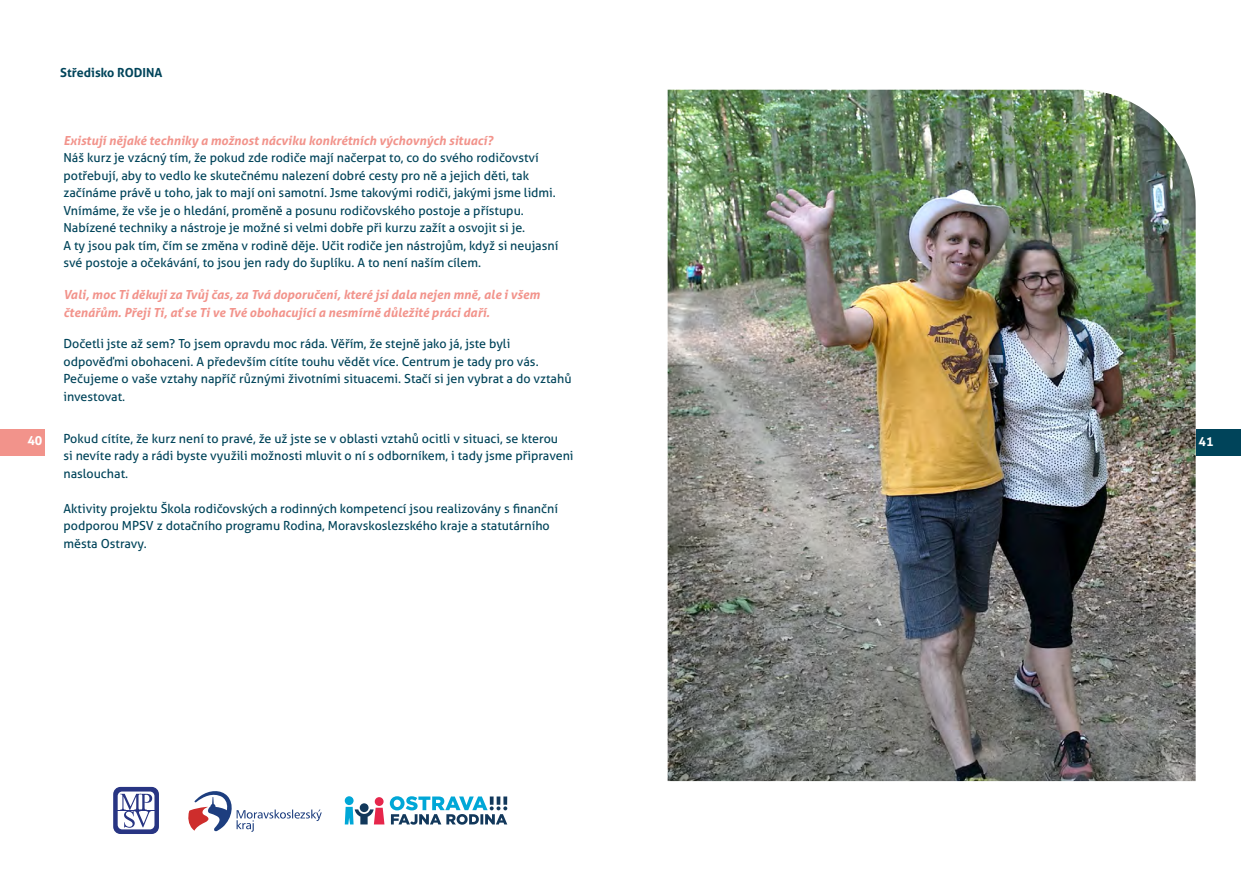
<style>
.page{position:relative;width:1241px;height:886px;background:#fff}
.page>*{position:absolute;margin:0;border:0;box-sizing:border-box;transform-origin:0 0}
.t1{font:12.5px/17.5px "Aller";color:#00445a}
.t2{font:italic 700 12.5px/17.5px "Aller";color:#f2938b}
.t3{font:700 12.5px "Aller";color:#00445a}
.t4{font:700 12.5px "Aller";color:#fff}
</style>
<div class="page">
<div style="left:0;top:430px;width:45px;height:26px;background:#f2938b"></div>
<div style="left:1195px;top:430px;width:45px;height:26px;background:#00445a"></div>
<img style="left:667px;top:90px;width:528px;height:691px">
<svg style="left:113px;top:787px;width:46px;height:47px"></svg>
<svg style="left:188px;top:791px;width:134px;height:41px"></svg>
<svg style="left:390px;top:796px;width:117px;height:29px"></svg>
<div style="left:375px;top:797px;width:8px;height:9px;background:#e6264b;border-radius:50%"></div>
<div style="left:360px;top:803px;width:8px;height:9px;background:#12385b;border-radius:50%"></div>
<svg style="left:345px;top:807px;width:39px;height:17px"></svg>
<div style="left:345px;top:796px;width:8px;height:9px;background:#00a7d7;border-radius:50%"></div>
<p class="t3" style="left:60px;top:65px;width:104px">Středisko RODINA</p>
<p class="t2" style="left:63px;top:132px;width:431px">Existují nějaké techniky a možnost nácviku konkrétních výchovných situací?</p>
<p class="t1" style="left:63px;top:149px;width:496px">Náš kurz je vzácný tím, že pokud zde rodiče mají načerpat to, co do svého rodičovství potřebují, aby to vedlo ke skutečnému nalezení dobré cesty pro ně a jejich děti, tak začínáme právě u toho, jak to mají oni samotní. Jsme takovými rodiči, jakými jsme lidmi.<br>Vnímáme, že vše je o hledání, proměně a posunu rodičovského postoje a přístupu.<br>Nabízené techniky a nástroje je možné si velmi dobře při kurzu zažít a osvojit si je.<br>A ty jsou pak tím, čím se změna v rodině děje. Učit rodiče jen nástrojům, když si neujasní své postoje a očekávání, to jsou jen rady do šuplíku. A to není naším cílem.</p>
<p class="t2" style="left:63px;top:286px;width:478px">Vali, moc Ti děkuji za Tvůj čas, za Tvá doporučení, které jsi dala nejen mně, ale i všem čtenářům. Přeji Ti, ať se Ti ve Tvé obohacující a nesmírně důležité práci daří.</p>
<p class="t1" style="left:63px;top:335px;width:509px">Dočetli jste až sem? To jsem opravdu moc ráda. Věřím, že stejně jako já, jste byli odpověďmi obohaceni. A především cítíte touhu vědět více. Centrum je tady pro vás.<br>Pečujeme o vaše vztahy napříč různými životními situacemi. Stačí si jen vybrat a do vztahů investovat.</p>
<p class="t1" style="left:63px;top:430px;width:511px">Pokud cítíte, že kurz není to pravé, že už jste se v oblasti vztahů ocitli v situaci, se kterou<br>si nevíte rady a rádi byste využili možnosti mluvit o ní s odborníkem, i tady jsme připraveni naslouchat.</p>
<p class="t1" style="left:63px;top:500px;width:496px">Aktivity projektu Škola rodičovských a rodinných kompetencí jsou realizovány s finanční podporou MPSV z dotačního programu Rodina, Moravskoslezského kraje a statutárního města Ostravy.</p>
<p class="t4" style="left:27px;top:433px;width:16px">40</p>
<p class="t4" style="left:1198px;top:433px;width:16px">41</p>
</div>
